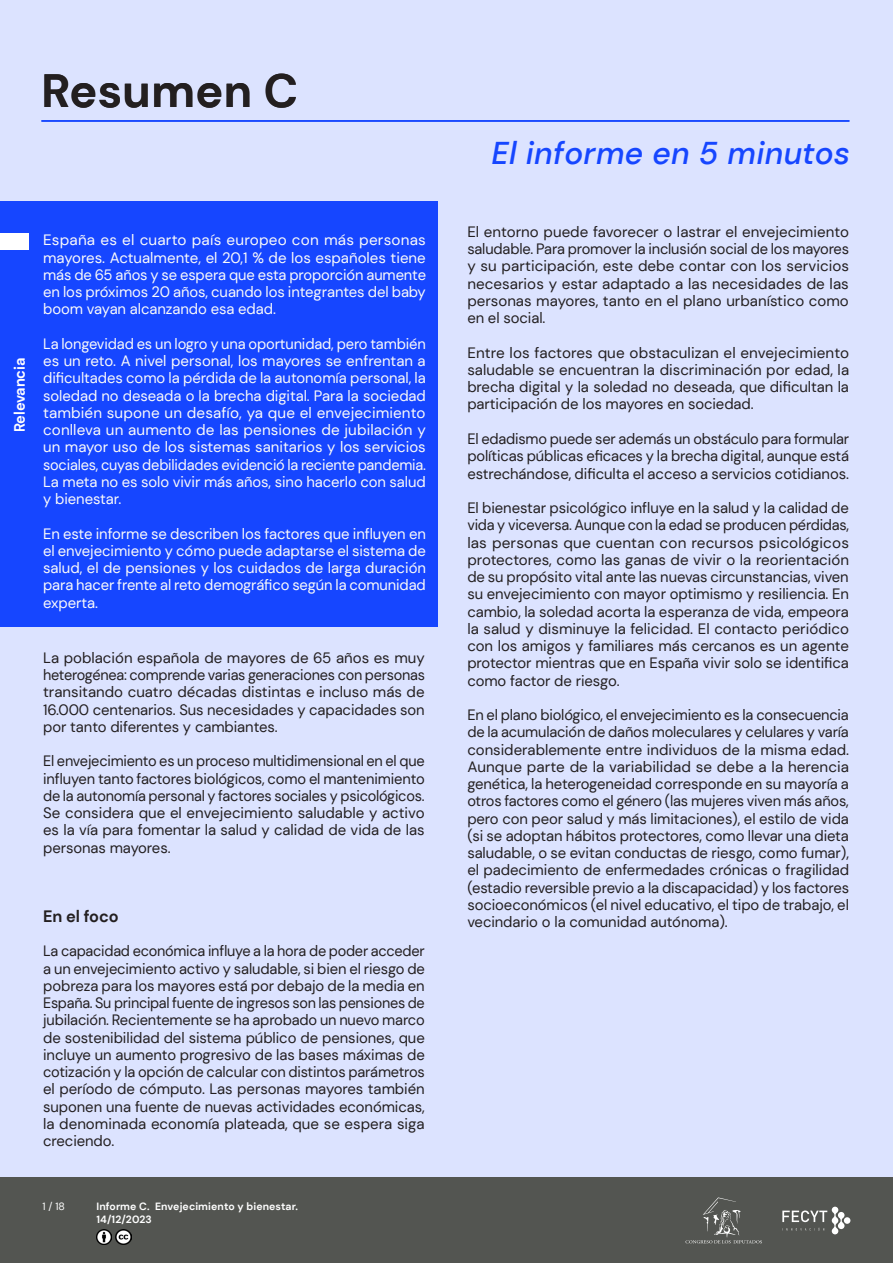
<style>
.page{position:relative;width:893px;height:1263px;background:#fff}
.page>*{position:absolute;margin:0;border:0;box-sizing:border-box;transform-origin:0 0}
.C_TÍTULO_1{font:700 46.5px "DM Sans";letter-spacing:.01em;color:#231f20}
.t1{font:italic 500 31.5px "DM Sans";letter-spacing:.01em;color:#1646ff}
.C_TEXTO_NORMAL{font:700 16.5px "DM Sans";letter-spacing:-.005em;color:#231f20}
.C_TEXTO_NORMAL-2{font:15px/17.2px "DM Sans";letter-spacing:-.005em;color:#231f20;text-align:justify}
.C_TEXTO_NORMAL-3{font:15px/17.2px "DM Sans";letter-spacing:-.005em;color:#fafafa;text-align:justify}
.C_TEXTO_RESUMEN{font:700 15px "DM Sans";letter-spacing:-.01em;color:#fff}
.t2{font:700 10.5px/12.6px "DM Sans";letter-spacing:.01em;color:#fff}
.t3{font:10.5px "DM Sans";color:#fff}
</style>
<div class="page">
<div style="left:0;top:0;width:893px;height:1178px;background:#dce3ff"></div>
<div style="left:0;top:1178px;width:893px;height:85px;background:#535551"></div>
<svg style="left:685px;top:1197px;width:77px;height:46px"></svg>
<svg style="left:782px;top:1207px;width:68px;height:27px"></svg>
<div style="left:0;top:201px;width:438px;height:426px;background:#1646ff"></div>
<div style="left:0;top:233px;width:28px;height:17px;background:#fff"></div>
<hr style="left:41px;top:120px;width:808px;height:2px;background:#1546ff">
<p class="C_TÍTULO_1" style="left:41px;top:61px;width:258px">Resumen C</p>
<p class="C_TEXTO_RESUMEN" style="left:10px;top:432px;width:76px;rotate:-90deg">Relevancia</p>
<p class="C_TEXTO_NORMAL-3" style="left:43px;top:231px;width:384px">España es el cuarto país europeo con más personas mayores. Actualmente, el 20,1 % de los españoles tiene más de 65 años y se espera que esta proporción aumente en los próximos 20 años, cuando los integrantes del baby boom vayan alcanzando esa edad.</p>
<p class="C_TEXTO_NORMAL-3" style="left:43px;top:335px;width:384px">La longevidad es un logro y una oportunidad, pero también es un reto. A nivel personal, los mayores se enfrentan a dificultades como la pérdida de la autonomía personal, la soledad no deseada o la brecha digital. Para la sociedad también supone un desafío, ya que el envejecimiento conlleva un aumento de las pensiones de jubilación y un mayor uso de los sistemas sanitarios y los servicios sociales, cuyas debilidades evidenció la reciente pandemia.<br>La meta no es solo vivir más años, sino hacerlo con salud y bienestar.</p>
<p class="C_TEXTO_NORMAL-3" style="left:43px;top:525px;width:384px">En este informe se describen los factores que influyen en el envejecimiento y cómo puede adaptarse el sistema de salud, el de pensiones y los cuidados de larga duración para hacer frente al reto demográfico según la comunidad experta.</p>
<p class="C_TEXTO_NORMAL-2" style="left:43px;top:649px;width:383px">La población española de mayores de 65 años es muy heterogénea: comprende varias generaciones con personas transitando cuatro décadas distintas e incluso más de 16.000 centenarios. Sus necesidades y capacidades son por tanto diferentes y cambiantes.</p>
<p class="C_TEXTO_NORMAL-2" style="left:43px;top:752px;width:383px">El envejecimiento es un proceso multidimensional en el que influyen tanto factores biológicos, como el mantenimiento de la autonomía personal y factores sociales y psicológicos.<br>Se considera que el envejecimiento saludable y activo es la vía para fomentar la salud y calidad de vida de las personas mayores.</p>
<p class="C_TEXTO_NORMAL" style="left:43px;top:906px;width:77px">En el foco</p>
<p class="C_TEXTO_NORMAL-2" style="left:43px;top:942px;width:383px">La capacidad económica influye a la hora de poder acceder a un envejecimiento activo y saludable, si bien el riesgo de pobreza para los mayores está por debajo de la media en España. Su principal fuente de ingresos son las pensiones de jubilación. Recientemente se ha aprobado un nuevo marco de sostenibilidad del sistema público de pensiones, que incluye un aumento progresivo de las bases máximas de cotización y la opción de calcular con distintos parámetros el período de cómputo. Las personas mayores también suponen una fuente de nuevas actividades económicas, la denominada economía plateada, que se espera siga creciendo.</p>
<p class="t3" style="left:43px;top:1200px;width:24px">1 / 18</p>
<p class="t2" style="left:97px;top:1200px;width:203px">Informe C. Envejecimiento y bienestar.<br>14/12/2023</p>
<p class="t2" style="left:97px;top:1200px;width:244px;text-indent:71px">fermedades neurod generativas.<br>CONFIDENCIAL</p>
<h2 class="t1" style="left:491px;top:134px;width:361px">El informe en 5 minutos</h2>
<p class="C_TEXTO_NORMAL-2" style="left:467px;top:223px;width:383px">El entorno puede favorecer o lastrar el envejecimiento saludable. Para promover la inclusión social de los mayores y su participación, este debe contar con los servicios necesarios y estar adaptado a las necesidades de las personas mayores, tanto en el plano urbanístico como en el social.</p>
<p class="C_TEXTO_NORMAL-2" style="left:467px;top:344px;width:383px">Entre los factores que obstaculizan el envejecimiento saludable se encuentran la discriminación por edad, la brecha digital y la soledad no deseada, que dificultan la participación de los mayores en sociedad.</p>
<p class="C_TEXTO_NORMAL-2" style="left:467px;top:430px;width:383px">El edadismo puede ser además un obstáculo para formular políticas públicas eficaces y la brecha digital, aunque está estrechándose, dificulta el acceso a servicios cotidianos.</p>
<p class="C_TEXTO_NORMAL-2" style="left:467px;top:499px;width:383px">El bienestar psicológico influye en la salud y la calidad de vida y viceversa. Aunque con la edad se producen pérdidas, las personas que cuentan con recursos psicológicos protectores, como las ganas de vivir o la reorientación de su propósito vital ante las nuevas circunstancias, viven su envejecimiento con mayor optimismo y resiliencia. En cambio, la soledad acorta la esperanza de vida, empeora la salud y disminuye la felicidad. El contacto periódico con los amigos y familiares más cercanos es un agente protector mientras que en España vivir solo se identifica como factor de riesgo.</p>
<p class="C_TEXTO_NORMAL-2" style="left:467px;top:706px;width:383px">En el plano biológico, el envejecimiento es la consecuencia de la acumulación de daños moleculares y celulares y varía considerablemente entre individuos de la misma edad.<br>Aunque parte de la variabilidad se debe a la herencia genética, la heterogeneidad corresponde en su mayoría a otros factores como el género (las mujeres viven más años, pero con peor salud y más limitaciones), el estilo de vida (si se adoptan hábitos protectores, como llevar una dieta saludable, o se evitan conductas de riesgo, como fumar), el padecimiento de enfermedades crónicas o fragilidad (estadio reversible previo a la discapacidad) y los factores socioeconómicos (el nivel educativo, el tipo de trabajo, el vecindario o la comunidad autónoma).</p>
</div>
